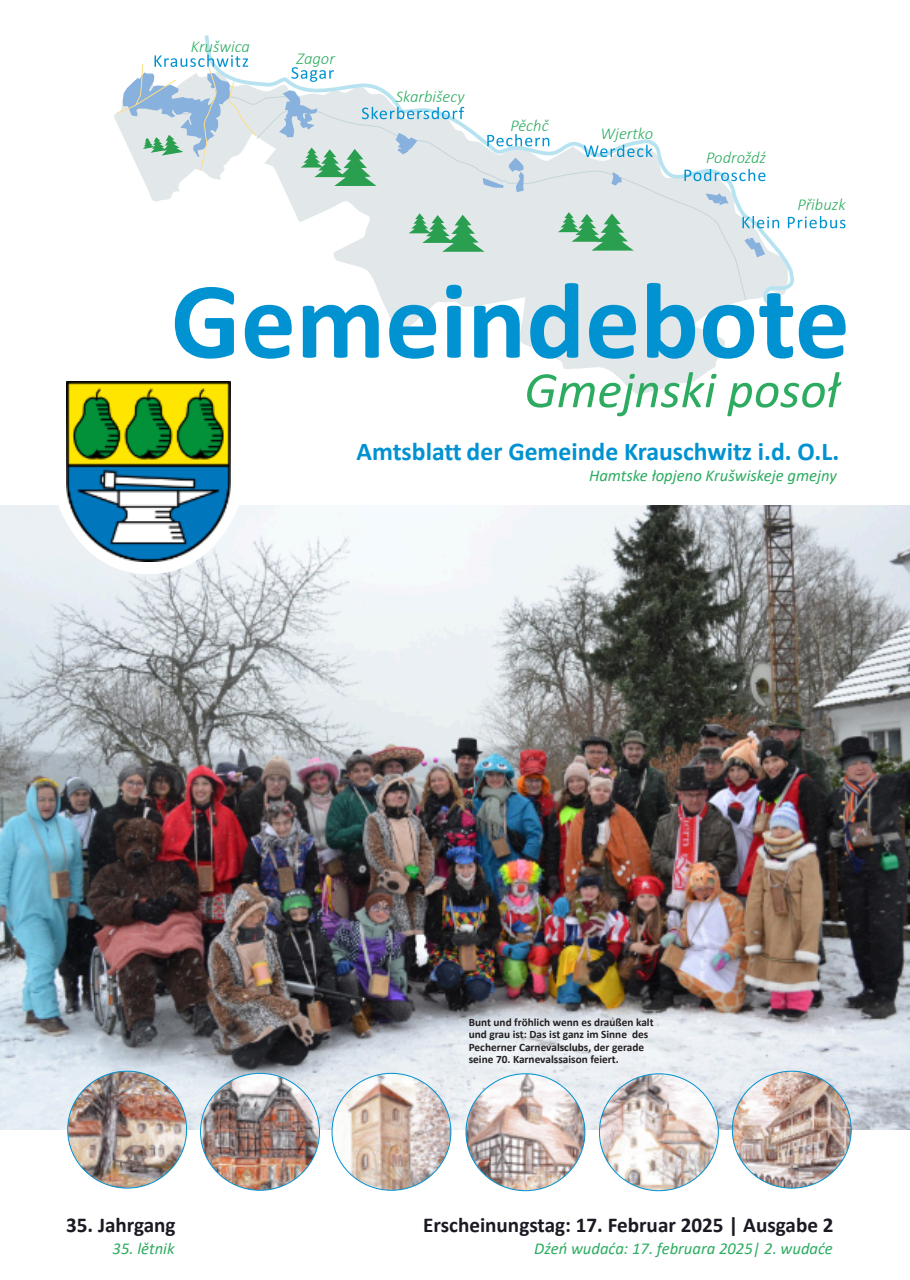
<style>
.page{position:relative;width:910px;height:1280px;background:#fff}
.page>*{position:absolute;margin:0;border:0;box-sizing:border-box;transform-origin:0 0}
.t1{font:700 109.65px "Calibri";color:#0092d1}
.t2{font:italic 51.45px "Calibri";color:#2dac61}
.t3{font:700 25.65px "Calibri";color:#0092d1}
.t4{font:700 21.15px "Calibri";color:#1b1922}
.t5{font:italic 16.65px "Calibri";color:#2dac61}
.t6{font:italic 300 16.65px "Calibri";color:#2dac61}
.t7{font:700 11.25px/12.5px "Calibri";color:#231f20}
</style>
<div class="page">
<img style="left:0;top:505px;width:910px;height:624px">
<svg style="left:114px;top:114px;width:611px;height:280px"></svg>
<svg style="left:201px;top:35px;width:593px;height:278px"></svg>
<svg style="left:558px;top:212px;width:76px;height:39px;background:#93c8a7"></svg>
<svg style="left:116px;top:55px;width:433px;height:197px"></svg>
<svg style="left:584px;top:145px;width:69px;height:12px"></svg>
<svg style="left:684px;top:169px;width:81px;height:12px"></svg>
<svg style="left:742px;top:216px;width:103px;height:12px"></svg>
<svg style="left:54px;top:505px;width:190px;height:69px"></svg>
<img style="left:66px;top:381px;width:165px;height:180px">
<img style="left:68px;top:1071px;width:119px;height:117px;border-radius:50%">
<img style="left:332px;top:1073px;width:119px;height:117px;border-radius:50%">
<img style="left:466px;top:1074px;width:119px;height:117px;border-radius:50%">
<img style="left:599px;top:1074px;width:119px;height:117px;border-radius:50%">
<img style="left:732px;top:1071px;width:119px;height:117px;border-radius:50%">
<img style="left:201px;top:1073px;width:118px;height:117px;border-radius:50%">
<h3 class="t6" style="left:191px;top:40px;width:61px">Krušwica</h3>
<h3 class="t6" style="left:296px;top:51px;width:40px">Zagor</h3>
<h3 class="t6" style="left:396px;top:90px;width:70px">Skarbišecy</h3>
<h3 class="t6" style="left:510px;top:118px;width:40px">Pěchč</h3>
<h3 class="t6" style="left:601px;top:127px;width:54px">Wjertko</h3>
<h3 class="t6" style="left:706px;top:151px;width:61px">Podroždź</h3>
<h3 class="t6" style="left:797px;top:198px;width:50px">Přibuzk</h3>
<h1 class="t1" style="left:171px;top:275px;width:680px">Gemeindebote</h1>
<h2 class="t2" style="left:524px;top:368px;width:317px">Gmejnski posoł</h2>
<h3 class="t3" style="left:356px;top:441px;width:484px">Amtsblatt der Gemeinde Krauschwitz i.d. O.L.</h3>
<h3 class="t5" style="left:589px;top:468px;width:249px">Hamtske łopjeno Krušwiskeje gmejny</h3>
<p class="t7" style="left:469px;top:1017px;width:186px">Bunt und fröhlich wenn es draußen kalt und grau ist: Das ist ganz im Sinne des Pecherner Carnevalsclubs, der gerade seine 70. Karnevalssaison feiert.</p>
<h3 class="t4" style="left:66px;top:1216px;width:111px">35. Jahrgang</h3>
<h3 class="t4" style="left:423px;top:1216px;width:412px">Erscheinungstag: 17. Februar 2025 | Ausgabe 2</h3>
<h3 class="t5" style="left:113px;top:1242px;width:63px">35. lětnik</h3>
<h3 class="t5" style="left:534px;top:1242px;width:300px">Dźeń wudaća: 17. februara 2025| 2. wudaće</h3>
</div>
